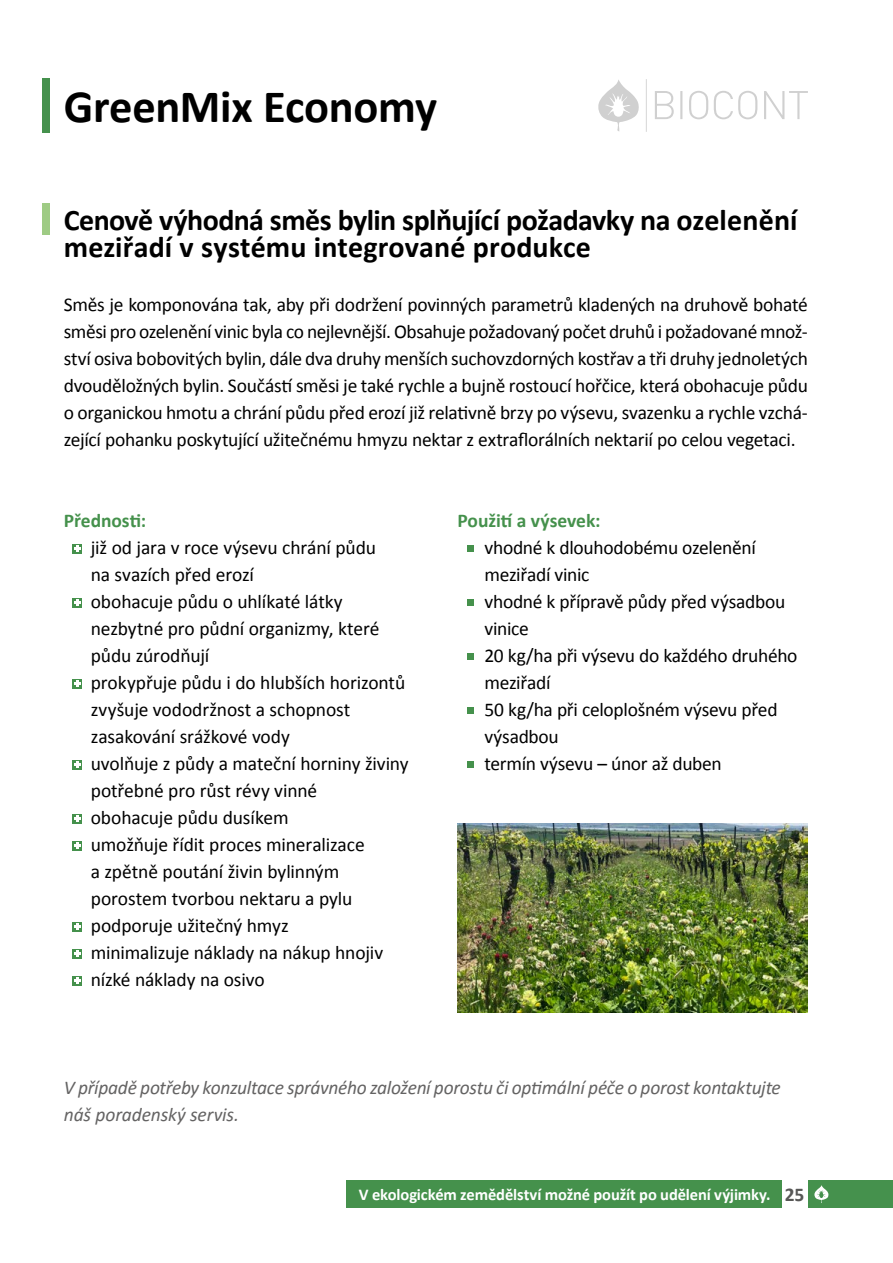
<style>
.page{position:relative;width:893px;height:1263px;background:#fff}
.page>*{position:absolute;margin:0;border:0;box-sizing:border-box;transform-origin:0 0}
.t1{font:700 46.5px "Calibri";letter-spacing:-.005em;color:#000}
.t2{font:700 30px/27px "Calibri";color:#000}
.t3{font:19.5px/27px "Calibri";letter-spacing:-.01em;color:#000}
.t4{font:italic 19.5px/27px "Calibri";letter-spacing:-.015em;color:#646363}
.t5{font:700 19.5px "Calibri";letter-spacing:-.005em;color:#45914c}
.t6{font:700 16.5px "Calibri";letter-spacing:-.005em;color:#fff}
.s1{font-size:19.5px;color:#575756}
</style>
<div class="page">
<div style="left:808px;top:1181px;width:85px;height:27px;background:#45914d"></div>
<svg style="left:814px;top:1185px;width:15px;height:18px"></svg>
<div style="left:346px;top:1181px;width:435px;height:27px;background:#45914c"></div>
<svg style="left:598px;top:79px;width:210px;height:53px"></svg>
<img style="left:457px;top:824px;width:351px;height:189px">
<div style="left:42px;top:78px;width:7px;height:55px;background:#45914d"></div>
<div style="left:42px;top:203px;width:7px;height:32px;background:#9ecb84"></div>
<div style="left:72px;top:544px;width:10px;height:10px;background:#45914c"></div>
<svg style="left:74px;top:545px;width:7px;height:7px"></svg>
<div style="left:72px;top:760px;width:10px;height:10px;background:#45914c"></div>
<svg style="left:74px;top:761px;width:7px;height:7px"></svg>
<div style="left:72px;top:814px;width:10px;height:10px;background:#45914c"></div>
<svg style="left:74px;top:815px;width:7px;height:7px"></svg>
<div style="left:72px;top:841px;width:10px;height:10px;background:#45914c"></div>
<svg style="left:74px;top:842px;width:7px;height:7px"></svg>
<div style="left:72px;top:922px;width:10px;height:9px;background:#45914c"></div>
<svg style="left:74px;top:923px;width:7px;height:7px"></svg>
<div style="left:72px;top:949px;width:10px;height:10px;background:#45914c"></div>
<svg style="left:74px;top:950px;width:7px;height:7px"></svg>
<div style="left:72px;top:976px;width:10px;height:10px;background:#45914c"></div>
<svg style="left:74px;top:977px;width:7px;height:7px"></svg>
<div style="left:72px;top:598px;width:10px;height:10px;background:#45914c"></div>
<svg style="left:74px;top:599px;width:7px;height:7px"></svg>
<div style="left:72px;top:679px;width:10px;height:10px;background:#45914c"></div>
<svg style="left:74px;top:680px;width:7px;height:7px"></svg>
<svg style="left:468px;top:546px;width:6px;height:6px"></svg>
<svg style="left:468px;top:600px;width:6px;height:6px"></svg>
<svg style="left:468px;top:654px;width:6px;height:6px"></svg>
<svg style="left:468px;top:708px;width:6px;height:6px"></svg>
<svg style="left:468px;top:762px;width:6px;height:6px"></svg>
<h1 class="t1" style="left:64px;top:76px;width:375px">GreenMix Economy</h1>
<h2 class="t2" style="left:64px;top:206px;width:735px">Cenově výhodná směs bylin splňující požadavky na ozelenění meziřadí v systému integrované produkce</h2>
<p class="t3" style="left:64px;top:291px;width:746px;text-align:justify">Směs je komponována tak, aby při dodržení povinných parametrů kladených na druhově bohaté směsi pro ozelenění vinic byla co nejlevnější. Obsahuje požadovaný počet druhů i požadované množ&shy;ství osiva bobovitých bylin, dále dva druhy menších suchovzdorných kostřav a tři druhy jednoletých dvouděložných bylin. Součástí směsi je také rychle a bujně rostoucí hořčice, která obohacuje půdu o organickou hmotu a chrání půdu před erozí již relativně brzy po výsevu, svazenku a rychle vzchá&shy;zející pohanku poskytující užitečnému hmyzu nektar z extraflorálních nektarií po celou vegetaci.</p>
<p class="t5" style="left:64px;top:508px;width:84px">Přednosti:</p>
<p class="t3" style="left:91px;top:534px;width:319px">již od jara v roce výsevu chrání půdu<br>na svazích před erozí<br>obohacuje půdu o uhlíkaté látky nezbytné pro půdní organizmy, které půdu zúrodňují<br>prokypřuje půdu i do hlubších horizontů zvyšuje vododržnost a schopnost zasakování srážkové vody<br>uvolňuje z půdy a mateční horniny živiny potřebné pro růst révy vinné<br>obohacuje půdu dusíkem<br>umožňuje řídit proces mineralizace<br>a zpětně poutání živin bylinným porostem tvorbou nektaru a pylu podporuje užitečný hmyz<br>minimalizuje náklady na nákup hnojiv nízké náklady na osivo</p>
<p class="t5" style="left:457px;top:508px;width:145px">Použití a výsevek:</p>
<p class="t3" style="left:484px;top:534px;width:315px">vhodné k dlouhodobému ozelenění meziřadí vinic<br>vhodné k přípravě půdy před výsadbou vinice<br>20 kg/ha při výsevu do každého druhého meziřadí<br>50 kg/ha při celoplošném výsevu před výsadbou<br>termín výsevu – únor až duben</p>
<p class="t4" style="left:64px;top:1073px;width:719px">V případě potřeby konzultace správného založení porostu či optimální péče o porost kontaktujte náš poradenský servis.</p>
<p class="t6" style="left:359px;top:1184px;width:447px">V ekologickém zemědělství možné použít po udělení výjimky. <span class="s1">25</span></p>
<p class="t6" style="left:518px;top:1184px;width:250px">Povolené pro ekologické z mědělství</p>
</div>
